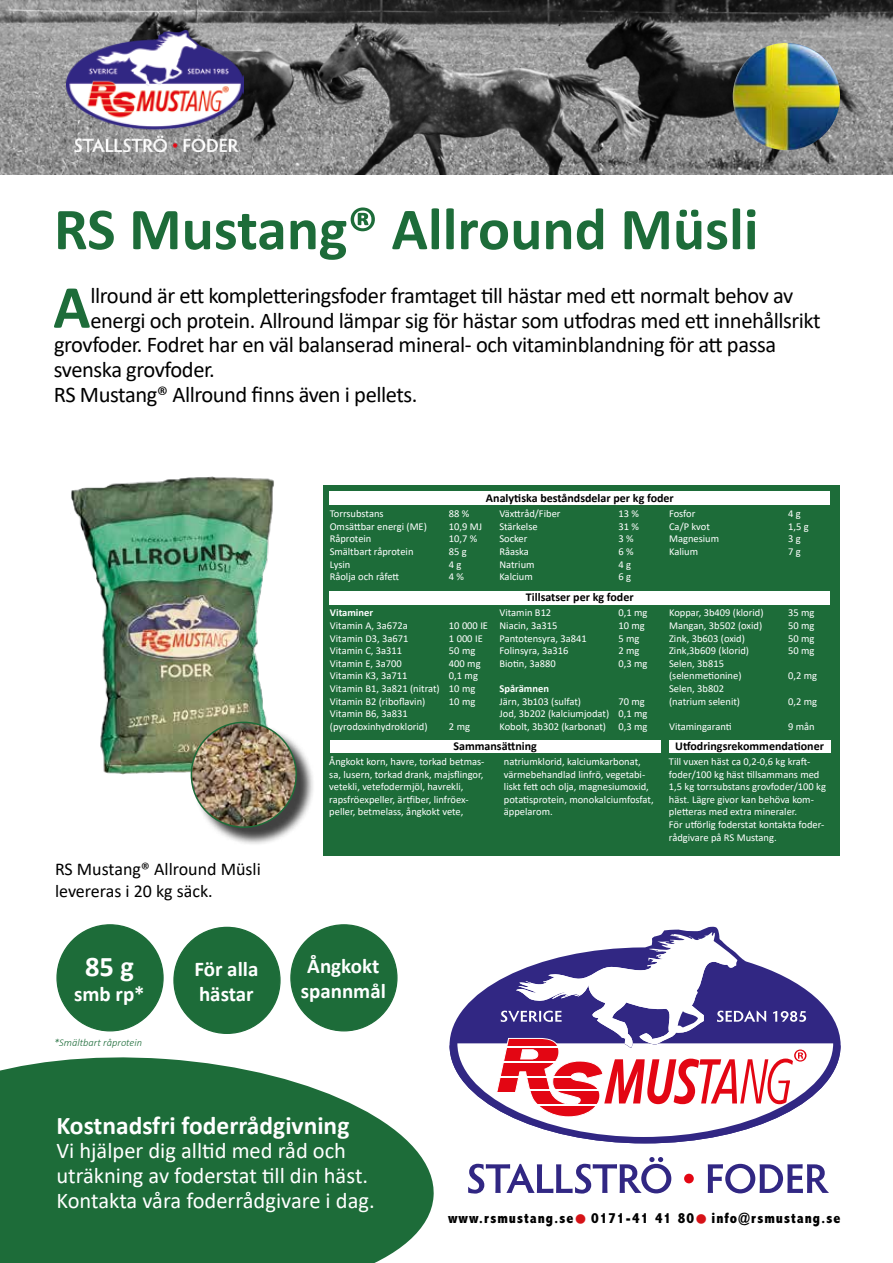
<style>
.page{position:relative;width:893px;height:1263px;background:#fff}
.page>*{position:absolute;margin:0;border:0;box-sizing:border-box;transform-origin:0 0}
.t1{font:700 61.5px "Calibri";color:#1d6c39}
.t2{font:700 60px "Calibri";color:#1d6c39}
.t3{font:700 28.5px "Calibri";color:#fff}
.t4{font:700 25.5px "Calibri";color:#fff}
.t5{font:22.5px "Calibri";letter-spacing:-.02em;color:#000}
.t6{font:22.5px/24.8px "Calibri";color:#fff}
.t7{font:700 21px/25.2px "Calibri";color:#fff}
.t8{font:18px/21.6px "Calibri";color:#000}
.t9{font:800 condensed 15px "Abadi MT Pro";letter-spacing:.065em;color:#000}
.t10{font:700 12px "Calibri";color:#000}
.t11{font:10.5px/12.6px "Calibri";color:#fff}
.t12{font:italic 300 10.5px "Calibri";color:#1d6c39}
.t13{font:700 10.5px "Calibri";color:#fff}
.s1{color:#d61217}
</style>
<div class="page">
<svg style="left:0;top:1057px;width:434px;height:206px;background:#3a7e52"></svg>
<svg style="left:468px;top:1157px;width:203px;height:36px"></svg>
<div style="left:684px;top:1174px;width:10px;height:9px;background:#e30613;border-radius:50%"></div>
<svg style="left:708px;top:1164px;width:121px;height:29px"></svg>
<svg style="left:449px;top:932px;width:392px;height:211px"></svg>
<div style="left:323px;top:485px;width:517px;height:371px;background:#1d6c39"></div>
<div style="left:330px;top:492px;width:500px;height:13px;background:#fff"></div>
<div style="left:330px;top:591px;width:500px;height:13px;background:#fff"></div>
<div style="left:330px;top:740px;width:330px;height:13px;background:#fff"></div>
<div style="left:669px;top:740px;width:161px;height:13px;background:#fff"></div>
<div style="left:174px;top:927px;width:106px;height:106px;background:#1d6c39;border-radius:50%"></div>
<div style="left:291px;top:925px;width:106px;height:106px;background:#1d6c39;border-radius:50%"></div>
<div style="left:57px;top:925px;width:106px;height:106px;background:#1d6c39;border-radius:50%"></div>
<img style="left:0;top:0;width:893px;height:174px">
<img style="left:733px;top:43px;width:107px;height:107px;border-radius:54px">
<img style="left:66px;top:31px;width:177px;height:121px">
<img style="left:71px;top:476px;width:203px;height:299px">
<div style="left:193px;top:724px;width:122px;height:122px;background:#000;opacity:.75"></div>
<img style="left:191px;top:722px;width:105px;height:105px;border-radius:52px">
<div style="left:191px;top:722px;width:106px;height:106px;border:2px solid #1d6c39;border-radius:50%"></div>
<h2 class="t2" style="left:54px;top:187px;width:706px">RS Mustang® Allround Müsli</h2>
<h1 class="t1" style="left:53px;top:264px;width:39px">A</h1>
<h3 class="t5" style="left:91px;top:280px;width:704px">llround är ett kompletteringsfoder framtaget till hästar med ett normalt behov av</h3>
<h3 class="t5" style="left:91px;top:304px;width:732px">energi och protein. Allround lämpar sig för hästar som utfodras med ett innehållsrikt</h3>
<h3 class="t5" style="left:54px;top:329px;width:724px">grovfoder. Fodret har en väl balanserad mineral- och vitaminblandning för att passa</h3>
<h3 class="t5" style="left:54px;top:354px;width:162px">svenska grovfoder.</h3>
<h3 class="t5" style="left:54px;top:379px;width:365px">RS Mustang® Allround finns även i pellets.</h3>
<p class="t10" style="left:486px;top:490px;width:189px">Analytiska beståndsdelar per kg foder</p>
<p class="t11" style="left:330px;top:507px;width:55px">Torrsubstans</p>
<p class="t11" style="left:449px;top:507px;width:22px">88 %</p>
<p class="t11" style="left:330px;top:520px;width:99px">Omsättbar energi (ME)</p>
<p class="t11" style="left:449px;top:520px;width:35px">10,9 MJ</p>
<p class="t11" style="left:330px;top:532px;width:43px">Råprotein</p>
<p class="t11" style="left:449px;top:532px;width:30px">10,7 %</p>
<p class="t11" style="left:330px;top:545px;width:85px">Smältbart råprotein</p>
<p class="t11" style="left:449px;top:545px;width:19px">85 g</p>
<p class="t11" style="left:330px;top:557px;width:22px">Lysin</p>
<p class="t11" style="left:449px;top:557px;width:14px">4 g</p>
<p class="t11" style="left:330px;top:570px;width:71px">Råolja och råfett</p>
<p class="t11" style="left:449px;top:570px;width:17px">4 %</p>
<p class="t11" style="left:499px;top:507px;width:63px">Växttråd/Fiber</p>
<p class="t11" style="left:618px;top:507px;width:22px">13 %</p>
<p class="t11" style="left:499px;top:520px;width:40px">Stärkelse</p>
<p class="t11" style="left:618px;top:520px;width:22px">31 %</p>
<p class="t11" style="left:499px;top:532px;width:30px">Socker</p>
<p class="t11" style="left:618px;top:532px;width:17px">3 %</p>
<p class="t11" style="left:499px;top:545px;width:31px">Råaska</p>
<p class="t11" style="left:618px;top:545px;width:17px">6 %</p>
<p class="t11" style="left:499px;top:557px;width:37px">Natrium</p>
<p class="t11" style="left:618px;top:557px;width:14px">4 g</p>
<p class="t11" style="left:499px;top:570px;width:35px">Kalcium</p>
<p class="t11" style="left:618px;top:570px;width:14px">6 g</p>
<p class="t11" style="left:669px;top:507px;width:28px">Fosfor</p>
<p class="t11" style="left:788px;top:507px;width:14px">4 g</p>
<p class="t11" style="left:669px;top:520px;width:42px">Ca/P kvot</p>
<p class="t11" style="left:788px;top:520px;width:22px">1,5 g</p>
<p class="t11" style="left:669px;top:532px;width:52px">Magnesium</p>
<p class="t11" style="left:788px;top:532px;width:14px">3 g</p>
<p class="t11" style="left:669px;top:545px;width:31px">Kalium</p>
<p class="t11" style="left:788px;top:545px;width:14px">7 g</p>
<p class="t10" style="left:526px;top:589px;width:109px">Tillsatser per kg foder</p>
<p class="t13" style="left:330px;top:605px;width:45px">Vitaminer</p>
<p class="t11" style="left:330px;top:619px;width:79px">Vitamin A, 3a672a</p>
<p class="t11" style="left:449px;top:619px;width:41px">10 000 IE</p>
<p class="t11" style="left:330px;top:631px;width:80px">Vitamin D3, 3a671</p>
<p class="t11" style="left:449px;top:631px;width:35px">1 000 IE</p>
<p class="t11" style="left:330px;top:644px;width:74px">Vitamin C, 3a311</p>
<p class="t11" style="left:449px;top:644px;width:28px">50 mg</p>
<p class="t11" style="left:330px;top:657px;width:73px">Vitamin E, 3a700</p>
<p class="t11" style="left:449px;top:657px;width:33px">400 mg</p>
<p class="t11" style="left:330px;top:669px;width:79px">Vitamin K3, 3a711</p>
<p class="t11" style="left:330px;top:669px;width:150px;text-indent:119px">0,1 mg<br>Vitamin B1, 3a821 (nitrat) 10 mg<br>Vitamin B2 (riboflavin)</p>
<p class="t11" style="left:449px;top:694px;width:28px">10 mg</p>
<p class="t11" style="left:330px;top:707px;width:99px">Vitamin B6, 3a831 (pyrodoxinhydroklorid)</p>
<p class="t11" style="left:449px;top:720px;width:23px">2 mg</p>
<p class="t11" style="left:499px;top:606px;width:53px">Vitamin B12</p>
<p class="t11" style="left:619px;top:606px;width:30px">0,1 mg</p>
<p class="t11" style="left:499px;top:619px;width:59px">Niacin, 3a315</p>
<p class="t11" style="left:619px;top:619px;width:28px">10 mg</p>
<p class="t11" style="left:499px;top:631px;width:89px">Pantotensyra, 3a841</p>
<p class="t11" style="left:619px;top:631px;width:23px">5 mg</p>
<p class="t11" style="left:499px;top:644px;width:71px">Folinsyra, 3a316</p>
<p class="t11" style="left:619px;top:644px;width:23px">2 mg</p>
<p class="t11" style="left:499px;top:657px;width:58px">Biotin, 3a880</p>
<p class="t11" style="left:619px;top:657px;width:30px">0,3 mg</p>
<p class="t13" style="left:499px;top:681px;width:51px">Spårämnen</p>
<p class="t11" style="left:499px;top:694px;width:83px">Järn, 3b103 (sulfat)</p>
<p class="t11" style="left:499px;top:694px;width:150px;text-indent:119px">70 mg<br>Jod, 3b202 (kalciumjodat) 0,1 mg<br>Kobolt, 3b302 (karbonat) 0,3 mg</p>
<p class="t11" style="left:669px;top:606px;width:96px">Koppar, 3b409 (klorid)</p>
<p class="t11" style="left:788px;top:606px;width:28px">35 mg</p>
<p class="t11" style="left:669px;top:619px;width:95px">Mangan, 3b502 (oxid)</p>
<p class="t11" style="left:788px;top:619px;width:28px">50 mg</p>
<p class="t11" style="left:669px;top:631px;width:77px">Zink, 3b603 (oxid)</p>
<p class="t11" style="left:788px;top:631px;width:28px">50 mg</p>
<p class="t11" style="left:669px;top:644px;width:82px">Zink,3b609 (klorid)</p>
<p class="t11" style="left:788px;top:644px;width:28px">50 mg</p>
<p class="t11" style="left:669px;top:657px;width:74px">Selen, 3b815 (selenmetionine)</p>
<p class="t11" style="left:788px;top:669px;width:30px">0,2 mg</p>
<p class="t11" style="left:669px;top:682px;width:73px">Selen, 3b802 (natrium selenit)</p>
<p class="t11" style="left:788px;top:694px;width:30px">0,2 mg</p>
<p class="t11" style="left:669px;top:720px;width:64px">Vitamingaranti</p>
<p class="t11" style="left:788px;top:720px;width:28px">9 mån</p>
<h3 class="t8" style="left:55px;top:858px;width:207px">RS Mustang® Allround Müsli levereras i 20 kg säck.</h3>
<p class="t10" style="left:453px;top:738px;width:85px">Sammansättning</p>
<p class="t10" style="left:675px;top:738px;width:150px">Utfodringsrekommendationer</p>
<p class="t11" style="left:669px;top:755px;width:159px">Till vuxen häst ca 0,2-0,6 kg kraft&shy;foder/100 kg häst tillsammans med 1,5 kg torrsubstans grovfoder/100 kg häst. Lägre givor kan behöva kom&shy;pletteras med extra mineraler.<br>För utförlig foderstat kontakta foder&shy;rådgivare på RS Mustang.</p>
<p class="t11" style="left:329px;top:755px;width:157px">Ångkokt korn, havre, torkad betmas&shy;sa, lusern, torkad drank, majsflingor, vetekli, vetefodermjöl, havrekli, rapsfröexpeller, ärtfiber, linfröex&shy;peller, betmelass, ångkokt vete,</p>
<p class="t11" style="left:504px;top:755px;width:151px">natriumklorid, kalciumkarbonat, värmebehandlad linfrö, vegetabi&shy;liskt fett och olja, magnesiumoxid, potatisprotein, monokalciumfosfat, äppelarom.</p>
<h3 class="t3" style="left:85px;top:946px;width:50px">85 g</h3>
<h3 class="t7" style="left:74px;top:981px;width:72px">smb rp*</h3>
<p class="t12" style="left:54px;top:1036px;width:90px">*Smältbart råprotein</p>
<h3 class="t7" style="left:194px;top:956px;width:65px">För alla hästar</h3>
<h3 class="t7" style="left:301px;top:953px;width:87px;text-align:center">Ångkokt spannmål</h3>
<h3 class="t4" style="left:56px;top:1107px;width:294px">Kostnadsfri foderrådgivning</h3>
<h3 class="t6" style="left:56px;top:1138px;width:320px">Vi hjälper dig alltid med råd och uträkning av foderstat till din häst.<br>Kontakta våra foderrådgivare i dag.</h3>
<h3 class="t9" style="left:448px;top:1210px;width:394px">www.rsmustang.se<span class="s1">●</span> 0171-41 41 80<span class="s1">●</span> info@rsmustang.se</h3>
</div>
